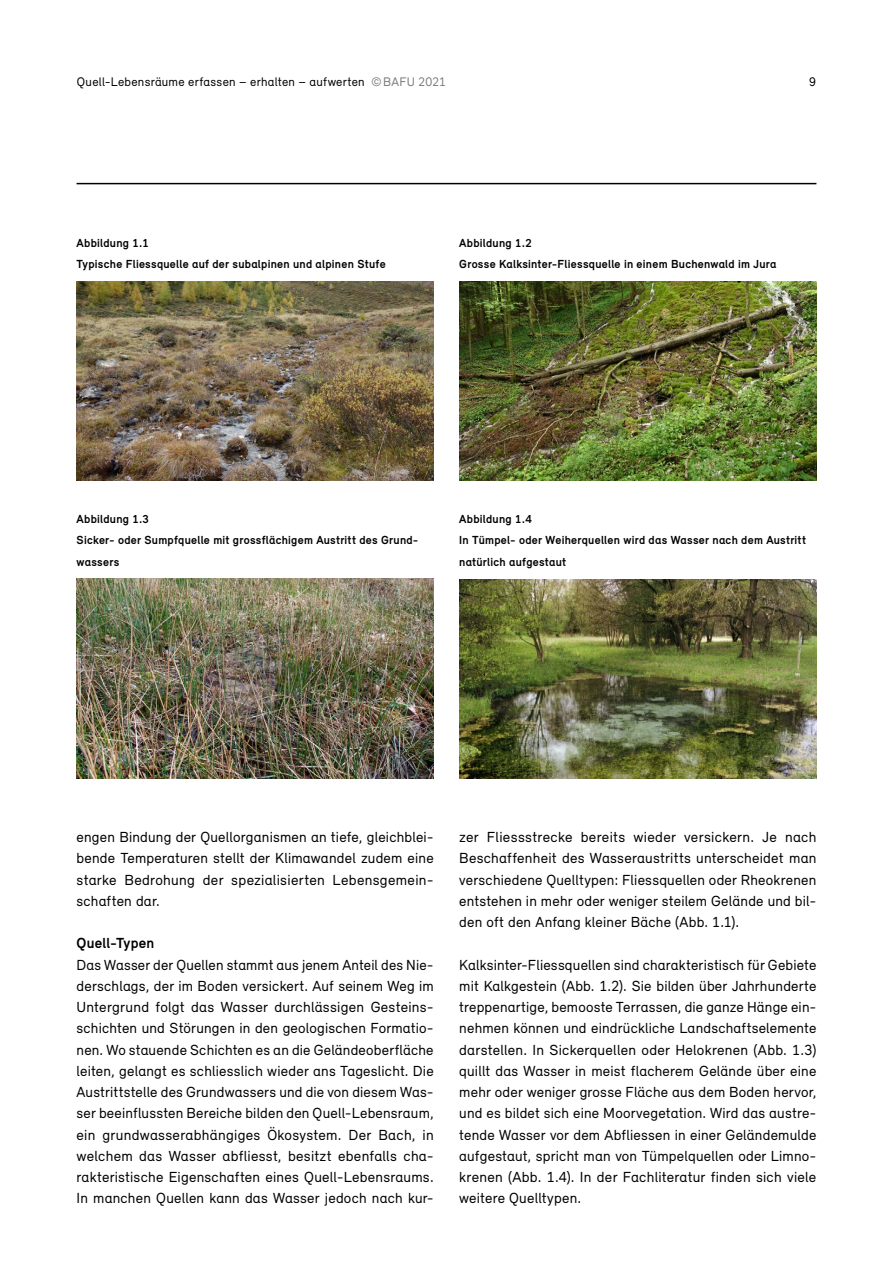
<style>
.page{position:relative;width:893px;height:1263px;background:#fff}
.page>*{position:absolute;margin:0;border:0;box-sizing:border-box;transform-origin:0 0}
._07_Inhalt_07_Grundtext{font:15px/21.3px "Relevant";letter-spacing:.015em;color:#000;text-align:justify}
._07_Inhalt_07_Untertitel_H2_Glossar{font:700 15px "Relevant";letter-spacing:.015em;color:#000}
.t1{font:12.75px "Relevant";letter-spacing:.02em;color:#000}
._08_Legende_08_Legende_Titel{font:700 12px/21.3px "Relevant";letter-spacing:.02em;color:#000}
.s1{color:#7c7c7c}
</style>
<div class="page">
<hr style="left:77px;top:183px;width:739px;height:1px;background:#000">
<img style="left:77px;top:281px;width:357px;height:199px">
<img style="left:459px;top:282px;width:357px;height:198px">
<img style="left:77px;top:579px;width:357px;height:199px">
<img style="left:459px;top:580px;width:357px;height:198px">
<p class="t1" style="left:77px;top:74px;width:371px">Quell-Lebensräume erfassen – erhalten – aufwerten <span class="s1">©BAFU 2021</span></p>
<p class="t1" style="left:809px;top:74px;width:8px">9</p>
<p class="_08_Legende_08_Legende_Titel" style="left:77px;top:232px;width:74px">Abbildung 1.1</p>
<p class="_08_Legende_08_Legende_Titel" style="left:77px;top:253px;width:311px">Typische Fliessquelle auf der subalpinen und alpinen Stufe</p>
<p class="_08_Legende_08_Legende_Titel" style="left:459px;top:232px;width:74px">Abbildung 1.2</p>
<p class="_08_Legende_08_Legende_Titel" style="left:459px;top:253px;width:319px">Grosse Kalksinter-Fliessquelle in einem Buchenwald im Jura</p>
<p class="_08_Legende_08_Legende_Titel" style="left:77px;top:508px;width:74px">Abbildung 1.3</p>
<p class="_08_Legende_08_Legende_Titel" style="left:77px;top:529px;width:343px">Sicker- oder Sumpfquelle mit grossflächigem Austritt des Grund&shy;wassers</p>
<p class="_08_Legende_08_Legende_Titel" style="left:459px;top:508px;width:74px">Abbildung 1.4</p>
<p class="_08_Legende_08_Legende_Titel" style="left:459px;top:529px;width:348px">In Tümpel- oder Weiherquellen wird das Wasser nach dem Austritt natürlich aufgestaut</p>
<p class="_07_Inhalt_07_Grundtext" style="left:77px;top:826px;width:359px">engen Bindung der Quellorganismen an tiefe, gleichblei&shy;bende Temperaturen stellt der Klimawandel zudem eine starke Bedrohung der spezialisierten Lebensgemein&shy;schaften dar.</p>
<h2 class="_07_Inhalt_07_Untertitel_H2_Glossar" style="left:77px;top:934px;width:79px">Quell-Typen</h2>
<p class="_07_Inhalt_07_Grundtext" style="left:77px;top:953px;width:359px;text-align:left">Das Wasser der Quellen stammt aus jenem Anteil des Nie&shy;derschlags, der im Boden versickert. Auf seinem Weg im Untergrund folgt das Wasser durchlässigen Gesteins&shy;schichten und Störungen in den geologischen Formatio&shy;nen. Wo stauende Schichten es an die Geländeoberfläche leiten, gelangt es schliesslich wieder ans Tageslicht. Die Austrittstelle des Grundwassers und die von diesem Was&shy;ser beeinflussten Bereiche bilden den Quell-Lebensraum, ein grundwasserabhängiges Ökosystem. Der Bach, in welchem das Wasser abfliesst, besitzt ebenfalls cha&shy;rakteristische Eigenschaften eines Quell-Lebensraums.<br>In manchen Quellen kann das Wasser jedoch nach kur-</p>
<p class="_07_Inhalt_07_Grundtext" style="left:459px;top:826px;width:359px">zer Fliessstrecke bereits wieder versickern. Je nach Beschaffenheit des Wasseraustritts unterscheidet man verschiedene Quelltypen: Fliessquellen oder Rheokrenen entstehen in mehr oder weniger steilem Gelände und bil&shy;den oft den Anfang kleiner Bäche (Abb. 1.1).</p>
<p class="_07_Inhalt_07_Grundtext" style="left:459px;top:953px;width:359px">Kalksinter-Fliessquellen sind charakteristisch für Gebiete mit Kalkgestein (Abb. 1.2). Sie bilden über Jahrhunderte treppenartige, bemooste Terrassen, die ganze Hänge ein&shy;nehmen können und eindrückliche Landschaftselemente darstellen. In Sickerquellen oder Helokrenen (Abb. 1.3) quillt das Wasser in meist flacherem Gelände über eine mehr oder weniger grosse Fläche aus dem Boden hervor, und es bildet sich eine Moorvegetation. Wird das austre&shy;tende Wasser vor dem Abfliessen in einer Geländemulde aufgestaut, spricht man von Tümpelquellen oder Limno&shy;krenen (Abb. 1.4). In der Fachliteratur finden sich viele weitere Quelltypen.</p>
</div>
